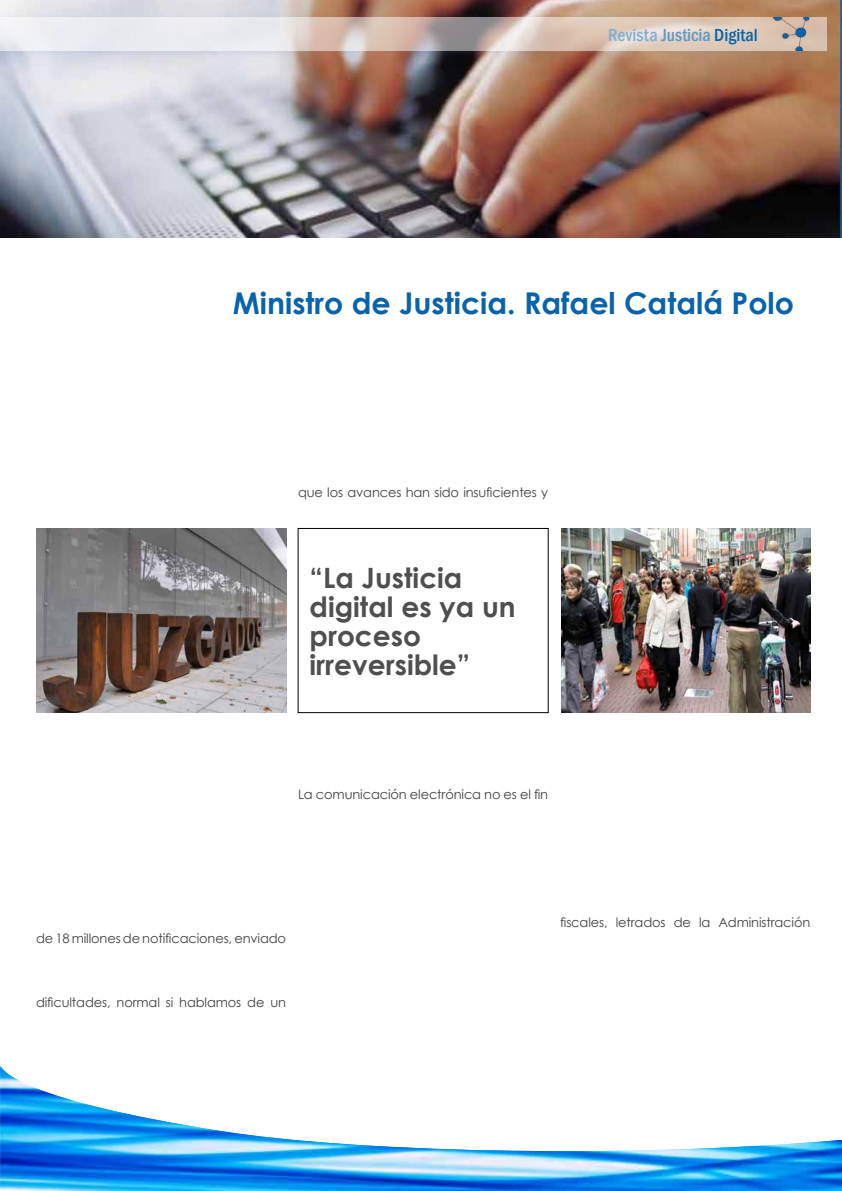
<style>
.page{position:relative;width:842px;height:1191px;background:#fff}
.page>*{position:absolute;margin:0;border:0;box-sizing:border-box;transform-origin:0 0}
.t1{font:700 30px "Century Gothic";color:#0963aa}
.t2{font:700 28px/29px "Century Gothic";color:#4f4f51}
.t3{font:500 condensed 18px "Franklin Gothic";color:#5e9bc7}
.t4{font:13px "Century Gothic";letter-spacing:-.01em;color:#414042}
.s1{color:#7eafd2}
.s2{color:#0963aa}
</style>
<div class="page">
<img style="left:0;top:1066px;width:842px;height:125px">
<img style="left:0;top:0;width:841px;height:237px">
<div style="left:298px;top:528px;width:250px;height:185px;border:1px solid #000"></div>
<div style="left:0;top:13px;width:834px;height:45px;background:#6c8cc7;opacity:.24"></div>
<svg style="left:0;top:17px;width:827px;height:34px;background:#dacfc9"></svg>
<img style="left:36px;top:528px;width:250px;height:185px">
<img style="left:561px;top:528px;width:249px;height:185px">
<h3 class="t3" style="left:608px;top:23px;width:151px"><span class="s1">Revista</span> Justicia <span class="s2">Digital</span></h3>
<h1 class="t1" style="left:233px;top:280px;width:562px">Ministro de Justicia. Rafael Catalá Polo</h1>
<p class="t4" style="left:298px;top:483px;width:252px">que los avances han sido insuficientes y</p>
<h2 class="t2" style="left:310px;top:561px;width:208px">“La Justicia digital es ya un proceso irreversible”</h2>
<p class="t4" style="left:298px;top:785px;width:252px">La comunicación electrónica no es el fin</p>
<p class="t4" style="left:36px;top:929px;width:252px">de 18 millones de notificaciones, enviado</p>
<p class="t4" style="left:36px;top:993px;width:252px">dificultades, normal si hablamos de un</p>
<p class="t4" style="left:560px;top:913px;width:252px">fiscales, letrados de la Administración</p>
</div>
